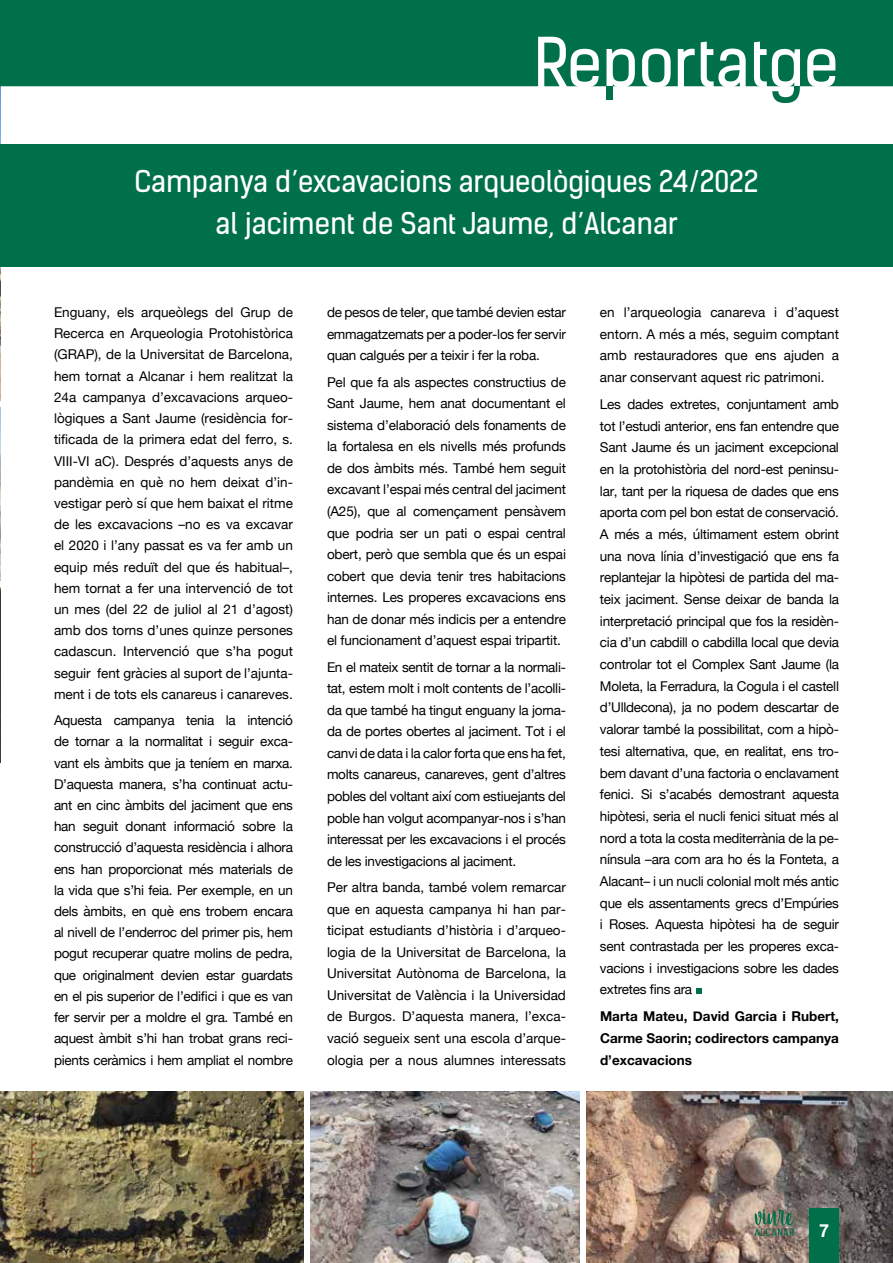
<style>
.page{position:relative;width:893px;height:1263px;background:#fff}
.page>*{position:absolute;margin:0;border:0;box-sizing:border-box;transform-origin:0 0}
.t1{font:65.1px "Kelson Sans";color:#fff}
.t2{font:52.5px "Helvetica Neue";color:#00704a}
.t3{font:28.5px/41.1px "Kelson Sans";color:#fff;text-align:center}
.t4{font:700 18px "Helvetica Neue";color:#fff}
.t5{font:13.5px/21.1px "Helvetica Neue";letter-spacing:-.015em;color:#000;text-align:justify}
.t6{font:700 13.5px/21.8px "Helvetica Neue";color:#000;text-align:justify}
</style>
<div class="page">
<svg style="left:0;top:86px;width:7px;height:677px"></svg>
<div style="left:0;top:0;width:893px;height:86px;background:#00704a"></div>
<svg style="left:772px;top:86px;width:28px;height:17px"></svg>
<div style="left:607px;top:86px;width:6px;height:14px;background:#00704a"></div>
<img style="left:0;top:1091px;width:893px;height:172px">
<div style="left:0;top:144px;width:893px;height:123px;background:#00704a"></div>
<div style="left:580px;top:1082px;width:6px;height:181px;background:#fff"></div>
<div style="left:304px;top:1072px;width:6px;height:191px;background:#fff"></div>
<div style="left:809px;top:1209px;width:30px;height:54px;background:#00704a"></div>
<svg style="left:755px;top:1209px;width:39px;height:27px"></svg>
<h1 class="t1" style="left:534px;top:23px;width:307px">Reportatge</h1>
<h3 class="t3" style="left:135px;top:161px;width:625px">Campanya d’excavacions arqueològiques 24/2022 al jaciment de Sant Jaume, d’Alcanar</h3>
<p class="t5" style="left:54px;top:302px;width:240px">Enguany, els arqueòlegs del Grup de Recerca en Arqueologia Protohistòrica (GRAP), de la Universitat de Barcelona, hem tornat a Alcanar i hem realitzat la 24a campanya d’excavacions arqueo&shy;lògiques a Sant Jaume (residència for&shy;tificada de la primera edat del ferro, s.<br>VIII-VI aC). Després d’aquests anys de pandèmia en què no hem deixat d’in&shy;vestigar però sí que hem baixat el ritme de les excavacions –no es va excavar el 2020 i l’any passat es va fer amb un equip més reduït del que és habitual–, hem tornat a fer una intervenció de tot un mes (del 22 de juliol al 21 d’agost) amb dos torns d’unes quinze persones cadascun. Intervenció que s’ha pogut seguir fent gràcies al suport de l’ajunta&shy;ment i de tots els canareus i canareves.</p>
<p class="t5" style="left:54px;top:710px;width:240px">Aquesta campanya tenia la intenció de tornar a la normalitat i seguir exca&shy;vant els àmbits que ja teníem en marxa.<br>D’aquesta manera, s’ha continuat actu&shy;ant en cinc àmbits del jaciment que ens han seguit donant informació sobre la construcció d’aquesta residència i alhora ens han proporcionat més materials de la vida que s’hi feia. Per exemple, en un dels àmbits, en què ens trobem encara al nivell de l’enderroc del primer pis, hem pogut recuperar quatre molins de pedra, que originalment devien estar guardats en el pis superior de l’edifici i que es van fer servir per a moldre el gra. També en aquest àmbit s’hi han trobat grans reci&shy;pients ceràmics i hem ampliat el nombre</p>
<p class="t5" style="left:327px;top:302px;width:240px;line-height:21.6px">de pesos de teler, que també devien estar emmagatzemats per a poder-los fer servir quan calgués per a teixir i fer la roba.</p>
<p class="t5" style="left:327px;top:372px;width:240px;line-height:21.6px">Pel que fa als aspectes constructius de Sant Jaume, hem anat documentant el sistema d’elaboració dels fonaments de la fortalesa en els nivells més profunds de dos àmbits més. També hem seguit excavant l’espai més central del jaciment (A25), que al començament pensàvem que podria ser un pati o espai central obert, però que sembla que és un espai cobert que devia tenir tres habitacions internes. Les properes excavacions ens han de donar més indicis per a entendre el funcionament d’aquest espai tripartit.</p>
<p class="t5" style="left:327px;top:657px;width:241px;line-height:21.6px">En el mateix sentit de tornar a la normali&shy;tat, estem molt i molt contents de l’acolli&shy;da que també ha tingut enguany la jorna&shy;da de portes obertes al jaciment. Tot i el canvi de data i la calor forta que ens ha fet, molts canareus, canareves, gent d’altres pobles del voltant així com estiuejants del poble han volgut acompanyar-nos i s’han interessat per les excavacions i el procés de les investigacions al jaciment.</p>
<p class="t5" style="left:327px;top:877px;width:240px;line-height:21.6px">Per altra banda, també volem remarcar que en aquesta campanya hi han par&shy;ticipat estudiants d’història i d’arqueo&shy;logia de la Universitat de Barcelona, la Universitat Autònoma de Barcelona, la Universitat de València i la Universidad de Burgos. D’aquesta manera, l’exca&shy;vació segueix sent una escola d’arque&shy;ologia per a nous alumnes interessats</p>
<p class="t5" style="left:600px;top:302px;width:240px;line-height:21.8px">en l’arqueologia canareva i d’aquest entorn. A més a més, seguim comptant amb restauradores que ens ajuden a anar conservant aquest ric patrimoni.</p>
<p class="t5" style="left:600px;top:394px;width:241px;line-height:21.8px">Les dades extretes, conjuntament amb tot l’estudi anterior, ens fan entendre que Sant Jaume és un jaciment excepcional en la protohistòria del nord-est peninsu&shy;lar, tant per la riquesa de dades que ens aporta com pel bon estat de conservació.<br>A més a més, últimament estem obrint una nova línia d’investigació que ens fa replantejar la hipòtesi de partida del ma&shy;teix jaciment. Sense deixar de banda la interpretació principal que fos la residèn&shy;cia d’un cabdill o cabdilla local que devia controlar tot el Complex Sant Jaume (la Moleta, la Ferradura, la Cogula i el castell d’Ulldecona), ja no podem descartar de valorar també la possibilitat, com a hipò&shy;tesi alternativa, que, en realitat, ens tro&shy;bem davant d’una factoria o enclavament fenici. Si s’acabés demostrant aquesta hipòtesi, seria el nucli fenici situat més al nord a tota la costa mediterrània de la pe&shy;nínsula –ara com ara ho és la Fonteta, a Alacant– i un nucli colonial molt més antic que els assentaments grecs d’Empúries i Roses. Aquesta hipòtesi ha de seguir sent contrastada per les properes exca&shy;vacions i investigacions sobre les dades extretes fins ara</p>
<h2 class="t2" style="left:692px;top:938px;width:16px">.</h2>
<p class="t6" style="left:600px;top:1006px;width:240px">Marta Mateu, David Garcia i Rubert, Carme Saorin; codirectors campanya d’excavacions</p>
<h3 class="t4" style="left:819px;top:1216px;width:12px">7</h3>
</div>
